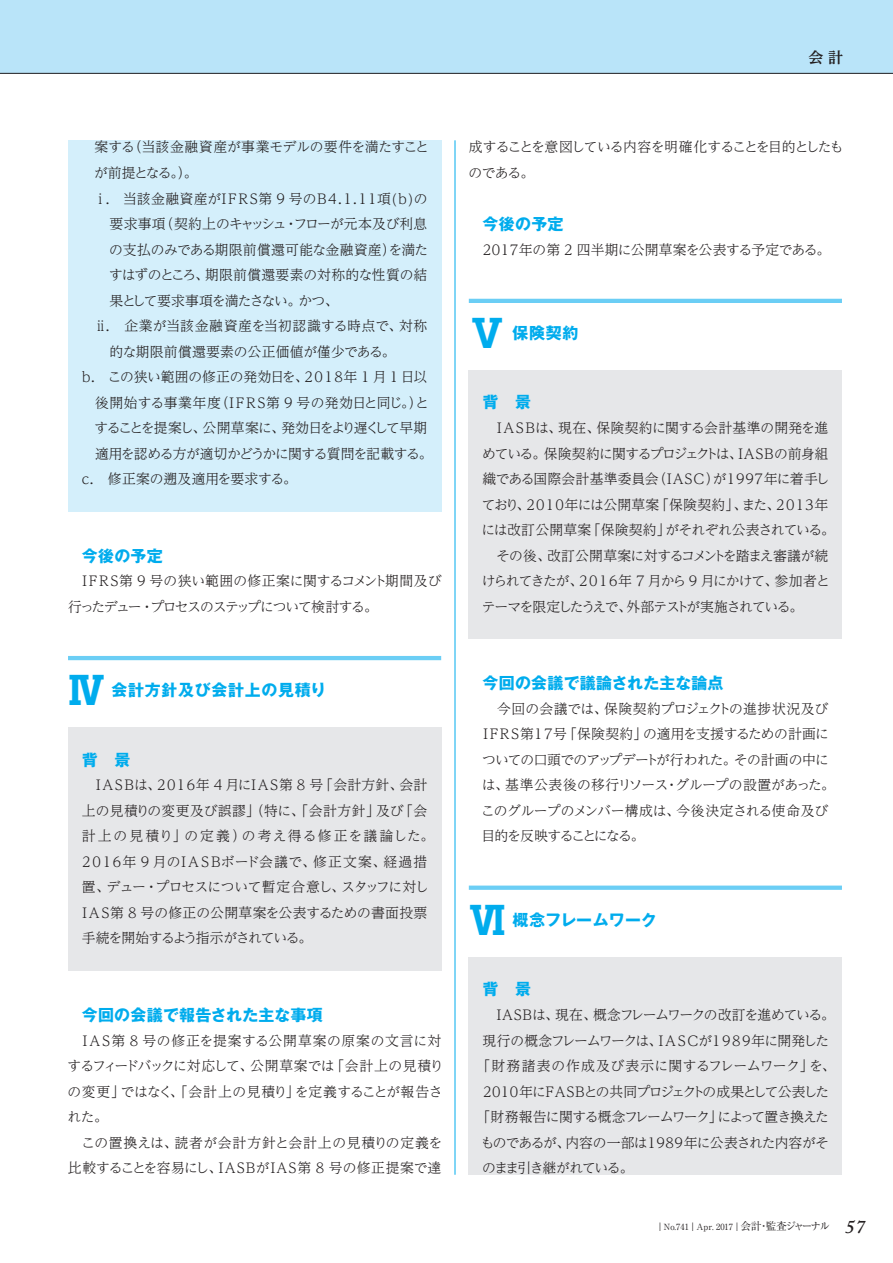
<style>
.page{position:relative;width:893px;height:1263px;background:#fff}
.page>*{position:absolute;margin:0;border:0;box-sizing:border-box;transform-origin:0 0}
.t1{font:700 38.25px "Gothic MB101 Pro";color:#00aced}
.t2{font:700 15.9px "Gothic MB101 Pro";letter-spacing:.02em;color:#00aced}
.t3{font:700 15.9px "Gothic MB101 Pro";letter-spacing:.045em;color:#00aced}
.t4{font:700 14.85px "UD Reimin Pr 6 N";color:#231f20}
.t5{font:300 13.8px/25.5px "UD Reimin Pr 6 N";letter-spacing:-.01em;color:#231f20}
.t6{font:300 13.8px/25.5px "UD Reimin Pr 6 N";letter-spacing:-.04em;color:#231f20}
.t7{font:300 13.8px/25.5px "UD Reimin Pr 6 N";letter-spacing:.02em;color:#231f20}
.t8{font:300 13.8px/25.5px "UD Reimin Pr 6 N";letter-spacing:.035em;color:#231f20}
.t9{font:300 13.8px/25.5px "UD Reimin Pr 6 N";letter-spacing:-.065em;color:#231f20}
.t10{font:300 13.8px "UD Reimin Pr 6 N";letter-spacing:-.075em;color:#231f20}
.t11{font:300 13.8px "UD Reimin Pr 6 N";letter-spacing:.04em;color:#231f20}
.t12{font:300 13.8px "UD Reimin Pr 6 N";letter-spacing:.01em;color:#231f20}
.t13{font:300 13.8px "UD Reimin Pr 6 N";letter-spacing:.03em;color:#231f20}
.t14{font:300 13.8px "UD Reimin Pr 6 N";letter-spacing:-.055em;color:#231f20}
.t15{font:300 13.8px "UD Reimin Pr 6 N";letter-spacing:-.11em;color:#231f20}
.t16{font:300 13.8px "UD Reimin Pr 6 N";letter-spacing:-.1em;color:#231f20}
.t17{font:8.55px "Ryumin Pr 6 N";color:#231f20}
.s1{font-size:10.65px}
.s2{font-family:"Adobe Caslon Pro";font-weight:600;font-style:italic;font-size:19.2px}
</style>
<div class="page">
<div style="left:68px;top:140px;width:373px;height:371px;background:#d4effb"></div>
<div style="left:68px;top:727px;width:373px;height:244px;background:#e6e7e9"></div>
<div style="left:469px;top:370px;width:373px;height:269px;background:#e6e7e9"></div>
<div style="left:469px;top:957px;width:373px;height:218px;background:#e6e7e9"></div>
<hr style="left:68px;top:656px;width:373px;height:4px;background:#6bcef5">
<hr style="left:469px;top:299px;width:373px;height:4px;background:#6bcef5">
<div style="left:469px;top:885px;width:373px;height:5px;background:#6bcef5"></div>
<div style="left:0;top:0;width:893px;height:73px;background:#b9e4f9"></div>
<hr style="left:0;top:73px;width:893px;height:1px;background:#231f20">
<hr style="left:455px;top:140px;width:1px;height:1035px;background:#00aced">
<p class="t4" style="left:808px;top:45px;width:36px">会計</p>
<p class="t5" style="left:95px;top:134px;width:336px">案する（当該金融資産が事業モデルの要件を満たすこと</p>
<p class="t5" style="left:94px;top:160px;width:105px">が前提となる。）。</p>
<p class="t13" style="left:94px;top:187px;width:336px">ⅰ.　当該金融資産がIFRS第 9 号のB4.1.11項(b)の</p>
<p class="t5" style="left:110px;top:211px;width:319px">要求事項（契約上のキャッシュ・フローが元本及び利息</p>
<p class="t5" style="left:109px;top:236px;width:321px">の支払のみである期限前償還可能な金融資産）を満た</p>
<p class="t5" style="left:109px;top:262px;width:320px">すはずのところ、期限前償還要素の対称的な性質の結</p>
<p class="t10" style="left:110px;top:289px;width:231px">果として要求事項を満たさない。かつ、</p>
<p class="t12" style="left:94px;top:315px;width:335px">ⅱ.　企業が当該金融資産を当初認識する時点で、対称</p>
<p class="t12" style="left:110px;top:340px;width:288px">的な期限前償還要素の公正価値が僅少である。</p>
<p class="t5" style="left:82px;top:364px;width:347px">b.　この狭い範囲の修正の発効日を、2018年 1 月 1 日以</p>
<p class="t11" style="left:95px;top:391px;width:335px">後開始する事業年度（IFRS第 9 号の発効日と同じ。）と</p>
<p class="t15" style="left:94px;top:417px;width:334px">することを提案し、公開草案に、発効日をより遅くして早期</p>
<p class="t9" style="left:95px;top:440px;width:339px">適用を認める方が適切かどうかに関する質問を記載する。</p>
<p class="t5" style="left:82px;top:466px;width:217px">c.　修正案の遡及適用を要求する。</p>
<p class="t2" style="left:82px;top:542px;width:82px">今後の予定</p>
<p class="t9" style="left:68px;top:568px;width:375px">　IFRS第 9 号の狭い範囲の修正案に関するコメント期間及び行ったデュー・プロセスのステップについて検討する。</p>
<h1 class="t1" style="left:67px;top:659px;width:40px">Ⅳ</h1>
<p class="t3" style="left:112px;top:677px;width:216px">会計方針及び会計上の見積り</p>
<p class="t2" style="left:82px;top:746px;width:50px">背　景</p>
<p class="t7" style="left:82px;top:772px;width:354px">　IASBは、2016年 4 月にIAS第 8 号「会計方針、会計上の見積りの変更及び誤謬」（特に、「会計方針」及び「会計上の見積り」の定義）の考え得る修正を議論した。<br>2016年 9 月のIASBボード会議で、修正文案、経過措置、デュー・プロセスについて暫定合意し、スタッフに対し<br>IAS第 8 号の修正の公開草案を公表するための書面投票手続を開始するよう指示がされている。</p>
<p class="t2" style="left:82px;top:1001px;width:242px">今回の会議で報告された主な事項</p>
<p class="t8" style="left:67px;top:1027px;width:378px">　IAS第 8 号の修正を提案する公開草案の原案の文言に対するフィードバックに対応して、公開草案では「会計上の見積りの変更」ではなく、「会計上の見積り」を定義することが報告された。<br>　この置換えは、読者が会計方針と会計上の見積りの定義を比較することを容易にし、IASBがIAS第 8 号の修正提案で達</p>
<p class="t9" style="left:468px;top:134px;width:377px">成することを意図している内容を明確化することを目的としたものである。</p>
<p class="t2" style="left:483px;top:211px;width:82px">今後の予定</p>
<p class="t5" style="left:469px;top:236px;width:363px">　2017年の第 2 四半期に公開草案を公表する予定である。</p>
<h1 class="t1" style="left:468px;top:301px;width:40px">Ⅴ</h1>
<p class="t2" style="left:512px;top:320px;width:67px">保険契約</p>
<p class="t2" style="left:483px;top:389px;width:50px">背　景</p>
<p class="t6" style="left:482px;top:415px;width:355px">　IASBは、現在、保険契約に関する会計基準の開発を進めている。保険契約に関するプロジェクトは、IASBの前身組織である国際会計基準委員会（IASC）が1997年に着手しており、2010年には公開草案「保険契約」、また、2013年には改訂公開草案「保険契約」がそれぞれ公表されている。　その後、改訂公開草案に対するコメントを踏まえ審議が続けられてきたが、2 0 1 6年 7 月から 9 月にかけて、参加者とテーマを限定したうえで、外部テストが実施されている。</p>
<p class="t2" style="left:483px;top:670px;width:242px">今回の会議で議論された主な論点</p>
<p class="t5" style="left:481px;top:695px;width:355px">　今回の会議では、保険契約プロジェクトの進捗状況及び<br>IFRS第17号「保険契約」の適用を支援するための計画についての口頭でのアップデートが行われた。その計画の中には、基準公表後の移行リソース・グループの設置があった。このグループのメンバー構成は、今後決定される使命及び目的を反映することになる。</p>
<h1 class="t1" style="left:468px;top:888px;width:40px">Ⅵ</h1>
<p class="t2" style="left:512px;top:906px;width:146px">概念フレームワーク</p>
<p class="t2" style="left:483px;top:976px;width:50px">背　景</p>
<p class="t10" style="left:496px;top:1003px;width:340px">IASBは、現在、概念フレームワークの改訂を進めている。</p>
<p class="t5" style="left:483px;top:1027px;width:348px">現行の概念フレームワークは、IASCが1989年に開発した</p>
<p class="t11" style="left:477px;top:1054px;width:361px">「財務諸表の作成及び表示に関するフレームワーク」を、</p>
<p class="t14" style="left:483px;top:1080px;width:348px">2010年にFASBとの共同プロジェクトの成果として公表した</p>
<p class="t10" style="left:477px;top:1105px;width:354px">「財務報告に関する概念フレームワーク」によって置き換えた</p>
<p class="t6" style="left:481px;top:1129px;width:349px">ものであるが、内容の一部は1989年に公表された内容がそ</p>
<p class="t16" style="left:482px;top:1156px;width:153px">のまま引き継がれている。</p>
<p class="t17" style="left:656px;top:1220px;width:211px">｜No.741｜Apr. 2017｜<span class="s1">会計・監査ジャーナル</span> <span class="s2">57</span></p>
</div>
